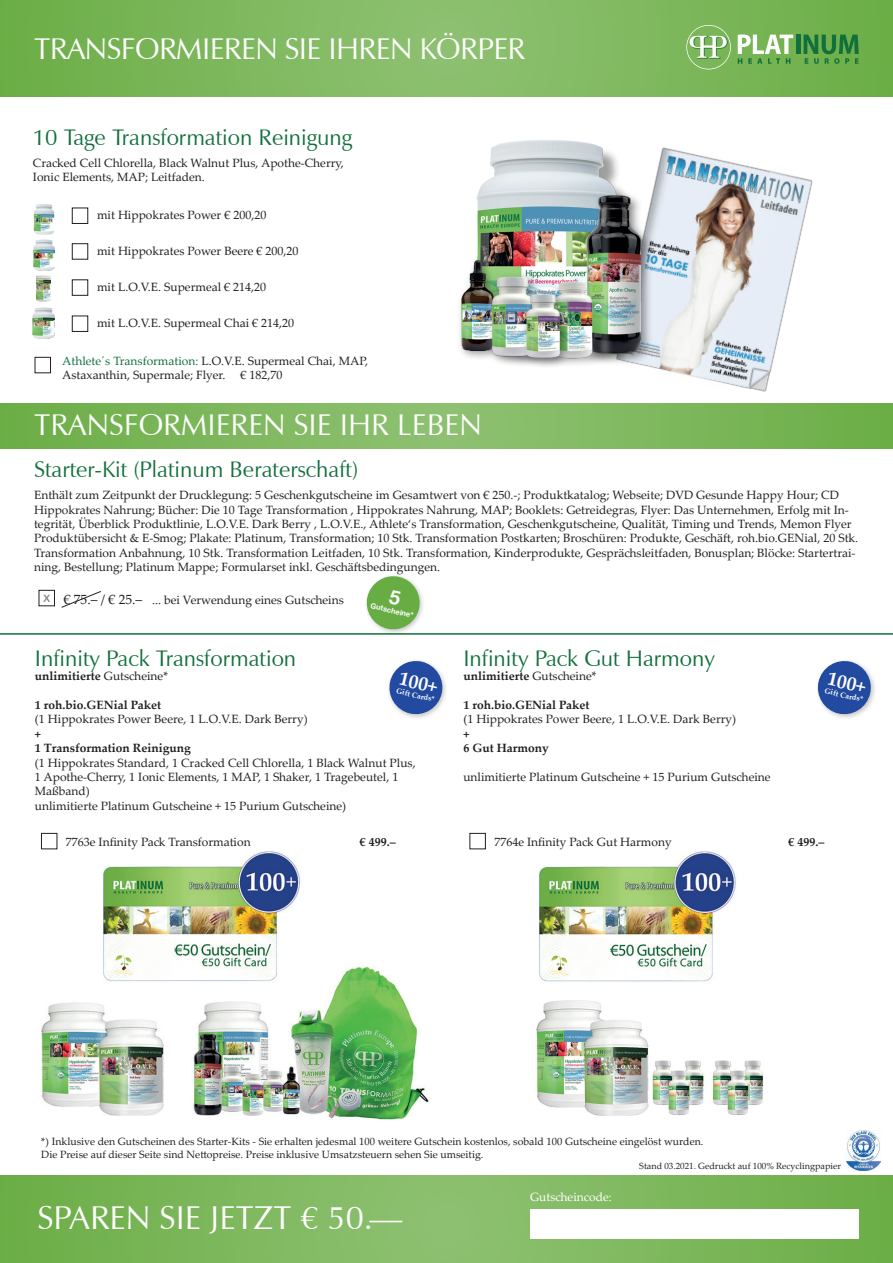
<style>
.page{position:relative;width:893px;height:1263px;background:#fff}
.page>*{position:absolute;margin:0;border:0;box-sizing:border-box;transform-origin:0 0}
.t1{font:33px "Zapf Humanist 601 BT";color:#fff}
.t2{font:30px "Zapf Humanist 601 BT";letter-spacing:-.02em;color:#fff}
.t3{font:30px "Zapf Humanist 601 BT";color:#fff}
.t4{font:22.5px "Zapf Humanist 601 BT";color:#12703d}
.t5{font:700 19.5px "Palatino Linotype";color:#fff}
.t6{font:12px/14.4px "Palatino Linotype";color:#231f20}
.t7{font:700 12px/14.4px "Palatino Linotype";color:#231f20}
.t8{font:12px "Palatino Linotype";color:#fff}
.t9{font:10.5px/12.6px "Palatino Linotype";color:#231f20}
.t10{font:9px "Palatino Linotype";color:#231f20}
.t11{font:700 7.5px "Palatino Linotype";color:#fff}
.t12{font:700 7.5px "Helvetica Neue";color:#fff}
.s1{color:#12703d}
.s2{font-size:13.5px}
.s3{font-weight:400}
</style>
<div class="page">
<img style="left:41px;top:832px;width:388px;height:288px">
<img style="left:536px;top:1000px;width:228px;height:116px">
<div style="left:651px;top:957px;width:137px;height:91px;background:#fff"></div>
<img style="left:469px;top:832px;width:267px;height:150px">
<div style="left:39px;top:590px;width:16px;height:16px;border:1px solid #231f20"></div>
<svg style="left:0;top:403px;width:893px;height:45px;background:#7db75c"></svg>
<svg style="left:0;top:1176px;width:893px;height:87px;background:#7db75d"></svg>
<svg style="left:0;top:0;width:893px;height:97px;background:#7db75c"></svg>
<svg style="left:43px;top:595px;width:7px;height:7px"></svg>
<hr style="left:0;top:633px;width:893px;height:2px;background:#12703d">
<div style="left:72px;top:208px;width:16px;height:16px;border:1px solid #231f20"></div>
<div style="left:72px;top:243px;width:16px;height:16px;border:1px solid #231f20"></div>
<div style="left:72px;top:280px;width:16px;height:15px;border:1px solid #231f20"></div>
<div style="left:72px;top:316px;width:16px;height:16px;border:1px solid #231f20"></div>
<img style="left:33px;top:239px;width:21px;height:32px">
<img style="left:33px;top:204px;width:21px;height:30px">
<img style="left:33px;top:307px;width:21px;height:32px">
<img style="left:36px;top:276px;width:15px;height:26px">
<div style="left:35px;top:357px;width:16px;height:16px;border:1px solid #231f20"></div>
<svg style="left:61px;top:591px;width:40px;height:17px"></svg>
<div style="left:530px;top:1209px;width:329px;height:29px;background:#fff"></div>
<div style="left:364px;top:573px;width:62px;height:62px;background:#231f20;opacity:.25"></div>
<svg style="left:686px;top:25px;width:45px;height:44px;background:#90c177"></svg>
<hr style="left:796px;top:35px;width:4px;height:19px;background:#12703d">
<svg style="left:738px;top:34px;width:55px;height:30px"></svg>
<svg style="left:804px;top:35px;width:55px;height:29px;background:#469345"></svg>
<img style="left:846px;top:1130px;width:34px;height:40px">
<div style="left:815px;top:658px;width:62px;height:62px;background:#231f20;opacity:.25"></div>
<svg style="left:815px;top:658px;width:58px;height:59px"></svg>
<div style="left:386px;top:658px;width:62px;height:62px;background:#231f20;opacity:.25"></div>
<svg style="left:387px;top:658px;width:58px;height:59px"></svg>
<div style="left:41px;top:833px;width:16px;height:16px;border:1px solid #231f20"></div>
<div style="left:470px;top:833px;width:16px;height:16px;border:1px solid #231f20"></div>
<img style="left:664px;top:150px;width:149px;height:242px">
<img style="left:460px;top:140px;width:217px;height:230px">
<svg style="left:364px;top:574px;width:58px;height:58px"></svg>
<h2 class="t2" style="left:34px;top:30px;width:493px">TRANSFORMIEREN SIE IHREN KÖRPER</h2>
<h3 class="t4" style="left:33px;top:123px;width:321px">10 Tage Transformation Reinigung</h3>
<p class="t6" style="left:33px;top:155px;width:312px">Cracked Cell Chlorella, Black Walnut Plus, Apothe-Cherry,<br>Ionic Elements, MAP; Leitfaden.</p>
<p class="t6" style="left:97px;top:207px;width:171px">mit Hippokrates Power € 200,20</p>
<p class="t6" style="left:97px;top:243px;width:203px">mit Hippokrates Power Beere € 200,20</p>
<p class="t6" style="left:97px;top:279px;width:171px">mit L.O.V.E. Supermeal € 214,20</p>
<p class="t6" style="left:97px;top:315px;width:199px">mit L.O.V.E. Supermeal Chai € 214,20</p>
<p class="t6" style="left:62px;top:353px;width:308px"><span class="s1">Athlete´s Transformation:</span> L.O.V.E. Supermeal Chai, MAP,<br>Astaxanthin, Supermale; Flyer.</p>
<p class="t6" style="left:241px;top:367px;width:43px">€ 182,70</p>
<h2 class="t3" style="left:34px;top:406px;width:449px">TRANSFORMIEREN SIE IHR LEBEN</h2>
<h3 class="t4" style="left:34px;top:456px;width:326px">Starter-Kit (Platinum Beraterschaft)</h3>
<p class="t6" style="left:34px;top:487px;width:826px">Enthält zum Zeitpunkt der Drucklegung: 5 Geschenkgutscheine im Gesamtwert von € 250.-; Produktkatalog; Webseite; DVD Gesunde Happy Hour; CD Hippokrates Nahrung; Bücher: Die 10 Tage Transformation , Hippokrates Nahrung, MAP; Booklets: Getreidegras, Flyer: Das Unternehmen, Erfolg mit In&shy;tegrität, Überblick Produktlinie, L.O.V.E. Dark Berry , L.O.V.E., Athlete‘s Transformation, Geschenkgutscheine, Qualität, Timing und Trends, Memon Flyer Produktübersicht &amp; E-Smog; Plakate: Platinum, Transformation; 10 Stk. Transformation Postkarten; Broschüren: Produkte, Geschäft, roh.bio.GENial, 20 Stk.<br>Transformation Anbahnung, 10 Stk. Transformation Leitfaden, 10 Stk. Transformation, Kinderprodukte, Gesprächsleitfaden, Bonusplan; Blöcke: Startertrai&shy;ning, Bestellung; Platinum Mappe; Formularset inkl. Geschäftsbedingungen.</p>
<p class="t6" style="left:64px;top:592px;width:282px"><span class="s2">€ 75.– / € 25.–</span> ... bei Verwendung eines Gutscheins</p>
<p class="t12" style="left:372px;top:599px;width:45px;rotate:13deg">Gutscheine*</p>
<h3 class="t4" style="left:35px;top:644px;width:263px">Infinity Pack Transformation</h3>
<p class="t7" style="left:35px;top:668px;width:135px">unlimitierte <span class="s3">Gutscheine*</span></p>
<p class="t7" style="left:35px;top:697px;width:128px">1 roh.bio.GENial Paket</p>
<p class="t6" style="left:35px;top:712px;width:274px">(1 Hippokrates Power Beere, 1 L.O.V.E. Dark Berry)</p>
<p class="t7" style="left:35px;top:726px;width:157px">+<br>1 Transformation Reinigung</p>
<p class="t6" style="left:35px;top:755px;width:382px">(1 Hippokrates Standard, 1 Cracked Cell Chlorella, 1 Black Walnut Plus, 1 Apothe-Cherry, 1 Ionic Elements, 1 MAP, 1 Shaker, 1 Tragebeutel, 1<br>Maßband)<br>unlimitierte Platinum Gutscheine + 15 Purium Gutscheine)</p>
<p class="t6" style="left:66px;top:834px;width:186px">7763e Infinity Pack Transformation</p>
<p class="t7" style="left:360px;top:834px;width:37px">€ 499.–</p>
<h3 class="t5" style="left:403px;top:664px;width:40px;rotate:13deg">100+</h3>
<p class="t11" style="left:398px;top:685px;width:41px;rotate:13deg">Gift Cards*</p>
<h3 class="t4" style="left:463px;top:644px;width:253px">Infinity Pack Gut Harmony</h3>
<p class="t7" style="left:463px;top:668px;width:135px">unlimitierte <span class="s3">Gutscheine*</span></p>
<p class="t7" style="left:463px;top:697px;width:128px">1 roh.bio.GENial Paket</p>
<p class="t6" style="left:463px;top:712px;width:274px">(1 Hippokrates Power Beere, 1 L.O.V.E. Dark Berry)</p>
<p class="t7" style="left:463px;top:726px;width:87px">+<br>6 Gut Harmony</p>
<p class="t6" style="left:463px;top:769px;width:309px">unlimitierte Platinum Gutscheine + 15 Purium Gutscheine</p>
<h3 class="t5" style="left:831px;top:664px;width:40px;rotate:13deg">100+</h3>
<p class="t11" style="left:826px;top:685px;width:41px;rotate:13deg">Gift Cards*</p>
<p class="t6" style="left:494px;top:834px;width:179px">7764e Infinity Pack Gut Harmony</p>
<p class="t7" style="left:788px;top:834px;width:37px">€ 499.–</p>
<p class="t9" style="left:41px;top:1135px;width:664px">*) Inklusive den Gutscheinen des Starter-Kits - Sie erhalten jedesmal 100 weitere Gutschein kostenlos, sobald 100 Gutscheine eingelöst wurden.<br>Die Preise auf dieser Seite sind Nettopreise. Preise inklusive Umsatzsteuern sehen Sie umseitig.</p>
<p class="t10" style="left:639px;top:1160px;width:203px">Stand 03.2021. Gedruckt auf 100% Recyclingpapier</p>
<h1 class="t1" style="left:37px;top:1197px;width:367px">SPAREN SIE JETZT € 50.—</h1>
<p class="t8" style="left:530px;top:1189px;width:83px">Gutscheincode:</p>
</div>
